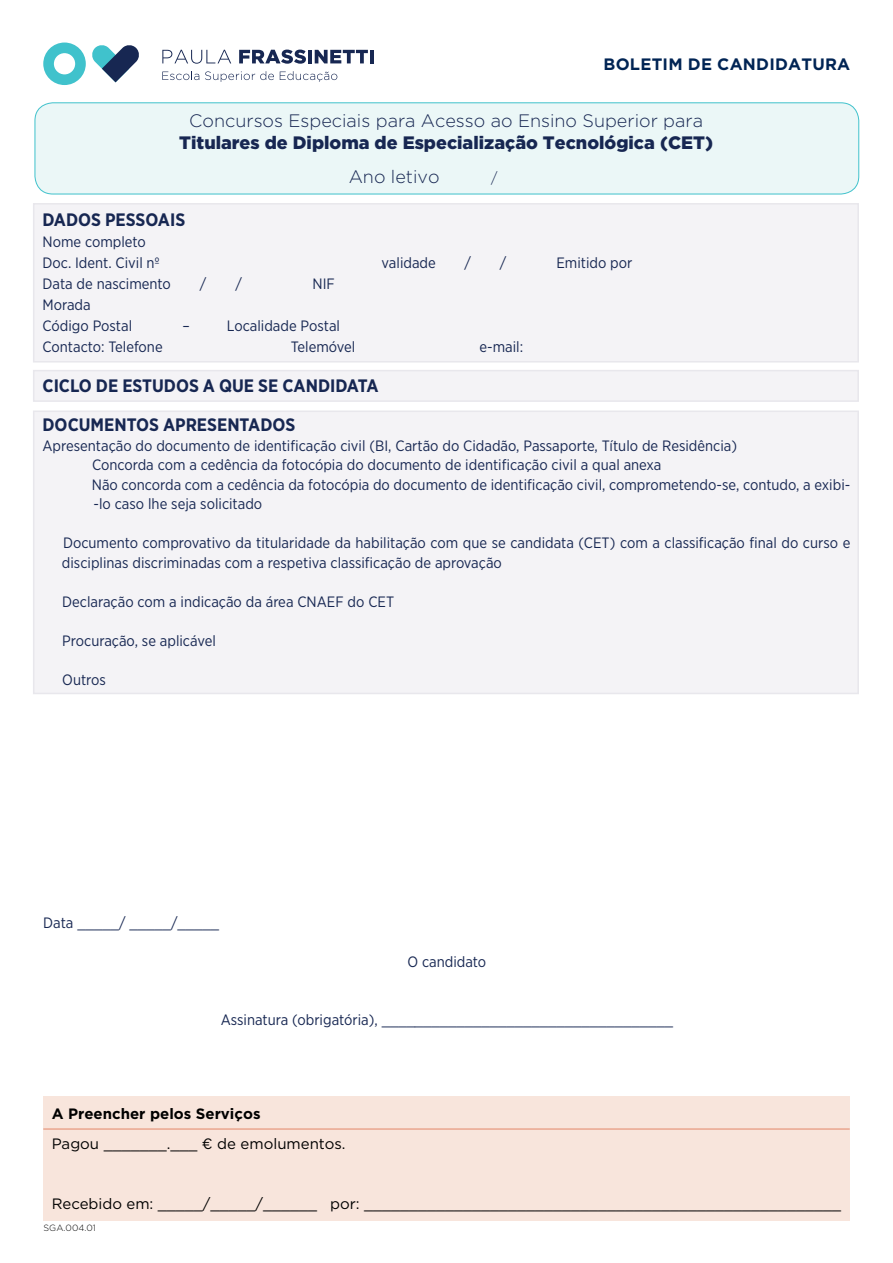
<style>
.page{position:relative;width:893px;height:1263px;background:#fff}
.page>*{position:absolute;margin:0;border:0;box-sizing:border-box;transform-origin:0 0}
.t1{font:700 18px/39px "Gotham Narrow";color:#172752}
.t2{font:300 18px "Gotham";color:#172752}
.t3{font:900 18px "Gotham";color:#172752}
.t4{font:700 16.5px "Gotham";letter-spacing:.015em;color:#002454}
.t5{font:15px/19.5px "Gotham Narrow";color:#172752}
.t6{font:15px "Gotham";color:#000}
.t7{font:700 15px "Gotham";color:#000}
.t8{font:300 15px "Gotham Narrow";color:#172752}
.t9{font:300 9px "Gotham";color:#000}
</style>
<div class="page">
<div style="left:43px;top:1096px;width:807px;height:124px;background:#f8e5dc"></div>
<hr style="left:43px;top:1128px;width:807px;height:2px;background:#eaa68f">
<svg style="left:43px;top:43px;width:96px;height:42px"></svg>
<svg style="left:162px;top:50px;width:69px;height:14px"></svg>
<svg style="left:239px;top:50px;width:67px;height:14px"></svg>
<hr style="left:308px;top:50px;width:4px;height:13px;background:#172752">
<svg style="left:315px;top:50px;width:53px;height:13px"></svg>
<hr style="left:370px;top:50px;width:4px;height:13px;background:#172752">
<svg style="left:162px;top:71px;width:37px;height:9px"></svg>
<svg style="left:205px;top:71px;width:69px;height:11px"></svg>
<svg style="left:280px;top:71px;width:57px;height:11px"></svg>
<div style="left:33px;top:203px;width:826px;height:159px;background:#f4f3f6;border:2px solid #e8e7ec"></div>
<div style="left:33px;top:410px;width:826px;height:284px;background:#f4f3f6;border:2px solid #e8e7ec"></div>
<div style="left:33px;top:370px;width:826px;height:32px;background:#f4f3f6;border:2px solid #e8e7ec"></div>
<div style="left:35px;top:103px;width:824px;height:91px;background:#ebf7f7;border-radius:18px"></div>
<div style="left:35px;top:103px;width:824px;height:91px;border:1px solid #40c2cc;border-radius:18px"></div>
<p class="t4" style="left:604px;top:54px;width:248px">BOLETIM DE CANDIDATURA</p>
<p class="t2" style="left:189px;top:111px;width:515px">Concursos Especiais para Acesso ao Ensino Superior para</p>
<p class="t3" style="left:179px;top:132px;width:535px">Titulares de Diploma de Especialização Tecnológica (CET)</p>
<p class="t2" style="left:349px;top:166px;width:92px">Ano letivo</p>
<p class="t8" style="left:491px;top:168px;width:8px">/</p>
<p class="t1" style="left:43px;top:200px;width:144px">DADOS PESSOAIS</p>
<p class="t5" style="left:43px;top:230px;width:119px;line-height:21px">Nome completo<br>Doc. Ident. Civil nº</p>
<p class="t5" style="left:43px;top:273px;width:130px">Data de nascimento</p>
<p class="t5" style="left:200px;top:273px;width:8px">/</p>
<p class="t5" style="left:236px;top:273px;width:8px">/</p>
<p class="t5" style="left:313px;top:273px;width:24px">NIF</p>
<p class="t5" style="left:43px;top:293px;width:91px;line-height:21px">Morada<br>Código Postal</p>
<p class="t5" style="left:182px;top:315px;width:9px">–</p>
<p class="t5" style="left:227px;top:315px;width:115px">Localidade Postal</p>
<p class="t5" style="left:382px;top:252px;width:56px">validade</p>
<p class="t5" style="left:465px;top:252px;width:8px">/</p>
<p class="t5" style="left:500px;top:252px;width:8px">/</p>
<p class="t5" style="left:556px;top:252px;width:77px">Emitido por</p>
<p class="t5" style="left:43px;top:336px;width:122px">Contacto: Telefone</p>
<p class="t5" style="left:291px;top:336px;width:66px">Telemóvel</p>
<p class="t5" style="left:480px;top:336px;width:45px">e-mail:</p>
<p class="t1" style="left:43px;top:366px;width:337px">CICLO DE ESTUDOS A QUE SE CANDIDATA<br>DOCUMENTOS APRESENTADOS</p>
<p class="t5" style="left:92px;top:435px;width:760px;text-indent:-49px">Apresentação do documento de identificação civil (BI, Cartão do Cidadão, Passaporte, Título de Residência)<br>Concorda com a cedência da fotocópia do documento de identificação civil a qual anexa<br>Não concorda com a cedência da fotocópia do documento de identificação civil, comprometendo-se, contudo, a exibi--lo caso lhe seja solicitado</p>
<p class="t5" style="left:62px;top:533px;width:790px">Documento comprovativo da titularidade da habilitação com que se candidata (CET) com a classificação final do curso e disciplinas discriminadas com a respetiva classificação de aprovação</p>
<p class="t5" style="left:62px;top:591px;width:333px">Declaração com a indicação da área CNAEF do CET</p>
<p class="t5" style="left:62px;top:630px;width:155px">Procuração, se aplicável</p>
<p class="t5" style="left:62px;top:669px;width:45px">Outros</p>
<p class="t5" style="left:43px;top:912px;width:177px">Data _____/ _____/_____</p>
<p class="t5" style="left:407px;top:951px;width:80px">O candidato</p>
<p class="t5" style="left:221px;top:1010px;width:454px">Assinatura (obrigatória), ___________________________________</p>
<p class="t7" style="left:52px;top:1105px;width:210px">A Preencher pelos Serviços</p>
<p class="t6" style="left:52px;top:1134px;width:295px">Pagou _______.___ € de emolumentos.</p>
<p class="t6" style="left:52px;top:1194px;width:791px">Recebido em: _____/_____/______ por: _____________________________________________________</p>
<p class="t9" style="left:43px;top:1223px;width:54px">SGA.004.01</p>
</div>
